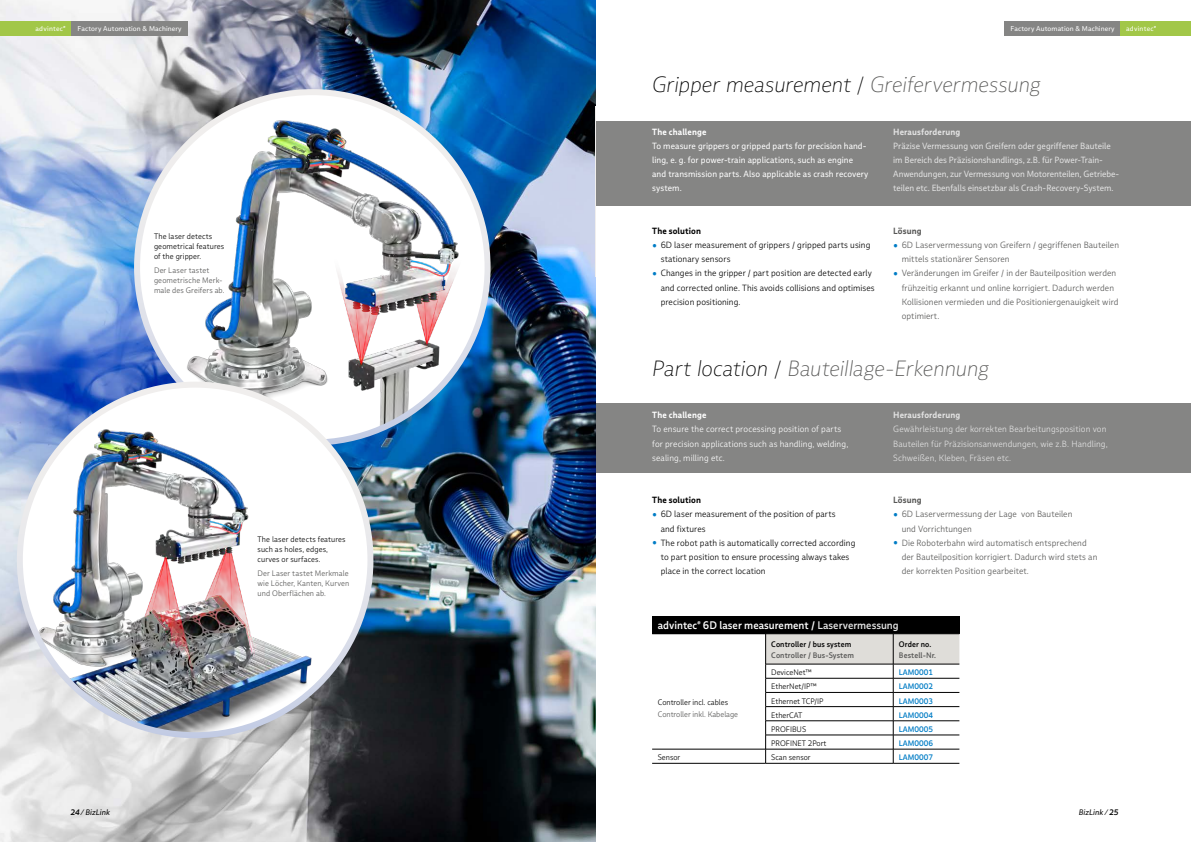
<style>
.page{position:relative;width:1191px;height:842px;background:#fff}
.page>*{position:absolute;margin:0;border:0;box-sizing:border-box;transform-origin:0 0}
.t1{font:italic 200 22px "Multiple Sans Alt II";color:#000}
.t2{font:italic 200 22px "Multiple Sans Alt II";color:#575756}
.t3{font:600 11px "Multiple Sans Pro";color:#fff;scale:.95 1}
.t4{font:300 9px/14.2px "Multiple Sans Pro";letter-spacing:.01em;color:#575756;scale:.95 1}
.t5{font:300 9px/14.2px "Multiple Sans Pro";letter-spacing:.01em;color:#000;scale:.95 1}
.t6{font:9px/14.2px "Multiple Sans Pro";color:#e3e3e3;scale:.95 1}
.t7{font:9px/14.2px "Multiple Sans Pro";letter-spacing:.01em;color:#fff;scale:.95 1}
.t8{font:300 9px/14.2px "Multiple Sans Pro";letter-spacing:.015em;color:#e3e3e3;scale:.95 1}
.t9{font:300 9px/14.2px "Multiple Sans Pro";letter-spacing:.015em;color:#fff;scale:.95 1}
.t10{font:700 9px "Multiple Sans Pro";letter-spacing:.015em;color:#e3e3e3;scale:.95 1}
.t11{font:700 9px "Multiple Sans Pro";letter-spacing:.015em;color:#fff;scale:.95 1}
.t12{font:700 9px "Multiple Sans Pro";letter-spacing:.015em;color:#000;scale:.95 1}
.t13{font:700 9px "Multiple Sans Pro";letter-spacing:.015em;color:#575756;scale:.95 1}
.t14{font:300 8px/10px "Multiple Sans Pro";color:#000;scale:.95 1}
.t15{font:300 8px/10px "Multiple Sans Pro";letter-spacing:.015em;color:#575756;scale:.95 1}
.t16{font:600 8px "Multiple Sans Pro";color:#007cc5;scale:.95 1}
.t17{font:600 8px "Multiple Sans Pro";letter-spacing:.015em;color:#575756;scale:.95 1}
.t18{font:600 8px "Multiple Sans Pro";letter-spacing:.015em;color:#000;scale:.95 1}
.t19{font:italic 8px "Multiple Sans Alt III";letter-spacing:.01em;color:#000}
.t20{font:7px "Multiple Sans Pro";letter-spacing:.015em;color:#fff}
.t21{font:7px "Multiple Sans Pro";letter-spacing:.035em;color:#fff}
.s1{color:#575756}
.s2{font-weight:400;font-size:12px;color:#007cc5}
.s3{color:#000}
.s4{color:#e3e3e3}
.s5{font-weight:600}
.s6{font-family:"Multiple Sans Pro";font-weight:300;font-style:normal}
</style>
<div class="page">
<div style="left:573px;top:404px;width:618px;height:69px;background:#858584"></div>
<div style="left:573px;top:121px;width:618px;height:85px;background:#858584"></div>
<img style="left:0;top:0;width:595px;height:842px">
<hr style="left:595px;top:106px;width:1px;height:170px;background:#f0eeed">
<div style="left:652px;top:617px;width:307px;height:17px;background:#000"></div>
<hr style="left:652px;top:763px;width:113px;height:1px;background:#000">
<hr style="left:765px;top:763px;width:128px;height:1px;background:#000">
<hr style="left:893px;top:763px;width:66px;height:1px;background:#000">
<svg style="left:652px;top:634px;width:307px;height:129px"></svg>
<hr style="left:652px;top:616px;width:113px;height:1px;background:#000">
<hr style="left:765px;top:616px;width:128px;height:1px;background:#000">
<hr style="left:893px;top:616px;width:66px;height:1px;background:#000">
<hr style="left:893px;top:634px;width:1px;height:30px;background:#000">
<hr style="left:765px;top:634px;width:1px;height:30px;background:#000">
<img style="left:137px;top:92px;width:350px;height:351px;border-radius:175px">
<img style="left:20px;top:387px;width:350px;height:348px">
<div style="left:0;top:21px;width:71px;height:14px;background:#a2c748"></div>
<div style="left:71px;top:21px;width:116px;height:14px;background:#858584"></div>
<div style="left:1004px;top:21px;width:116px;height:14px;background:#858584"></div>
<div style="left:1120px;top:21px;width:71px;height:14px;background:#a2c748"></div>
<p class="t21" style="left:35px;top:24px;width:32px">advintec<sup>®</sup></p>
<p class="t20" style="left:78px;top:24px;width:106px">Factory Automation &amp; Machinery</p>
<p class="t20" style="left:1010px;top:24px;width:106px">Factory Automation &amp; Machinery</p>
<p class="t21" style="left:1126px;top:24px;width:32px">advintec<sup>®</sup></p>
<p class="t14" style="left:154px;top:232px;width:75px">The laser detects geometrical features of the gripper.</p>
<p class="t15" style="left:154px;top:266px;width:76px">Der Laser tastet geometrische Merk&shy;male des Greifers ab.</p>
<p class="t14" style="left:257px;top:534px;width:94px">The laser detects features such as holes, edges, curves or surfaces.</p>
<p class="t15" style="left:257px;top:568px;width:98px;text-align:justify">Der Laser tastet Merkmale wie Löcher, Kanten, Kurven und Oberflächen ab.</p>
<h1 class="t1" style="left:652px;top:72px;width:390px">Gripper measurement / <span class="s1">Greifervermessung</span></h1>
<p class="t11" style="left:652px;top:126px;width:59px">The challenge</p>
<p class="t7" style="left:652px;top:139px;width:229px">To measure grippers or gripped parts for precision hand&shy;ling, e. g. for power-train applications, such as engine and transmission parts. Also applicable as crash recovery system.</p>
<p class="t12" style="left:652px;top:225px;width:53px">The solution</p>
<p class="t5" style="left:660px;top:238px;width:222px;text-indent:-9px"><span class="s2">•</span> 6D laser measurement of grippers / gripped parts using stationary sensors</p>
<p class="t5" style="left:660px;top:266px;width:227px;text-indent:-9px"><span class="s2">•</span> Changes in the gripper / part position are detected early and corrected online. This avoids collisions and optimises precision positioning.</p>
<p class="t10" style="left:893px;top:126px;width:72px">Herausforderung</p>
<p class="t6" style="left:893px;top:139px;width:239px">Präzise Vermessung von Greifern oder gegriffener Bauteile im Bereich des Präzisionshandlings, z.B. für Power-Train-Anwendungen, zur Vermessung von Motorenteilen, Getriebe&shy;teilen etc. Ebenfalls einsetzbar als Crash-Recovery-System.</p>
<p class="t13" style="left:893px;top:225px;width:31px">Lösung</p>
<p class="t4" style="left:901px;top:238px;width:230px;text-indent:-9px"><span class="s2">•</span> 6D Laservermessung von Greifern / gegriffenen Bauteilen mittels stationärer Sensoren</p>
<p class="t4" style="left:901px;top:266px;width:230px;text-indent:-9px"><span class="s2">•</span> Veränderungen im Greifer / in der Bauteilposition werden frühzeitig erkannt und online korrigiert. Dadurch werden Kollisionen vermieden und die Positioniergenauigkeit wird optimiert.</p>
<h1 class="t2" style="left:652px;top:355px;width:338px"><span class="s3">Part location /</span> Bauteillage-Erkennung</h1>
<p class="t11" style="left:652px;top:409px;width:59px">The challenge</p>
<p class="t9" style="left:652px;top:422px;width:208px">To ensure the correct processing position of parts for precision applications such as handling, welding, sealing, milling etc.</p>
<p class="t12" style="left:652px;top:494px;width:53px">The solution</p>
<p class="t5" style="left:660px;top:507px;width:186px;text-indent:-9px"><span class="s2">•</span> 6D laser measurement of the position of parts and fixtures</p>
<p class="t5" style="left:660px;top:535px;width:206px;text-indent:-9px"><span class="s2">•</span> The robot path is automatically corrected according to part position to ensure processing always takes place in the correct location</p>
<p class="t10" style="left:893px;top:409px;width:72px">Herausforderung</p>
<p class="t8" style="left:893px;top:422px;width:227px">Gewährleistung der korrekten Bearbeitungsposition von<br>Bauteilen für Präzisionsanwendungen, wie z.B. Handling,<br>Schweißen, Kleben, Fräsen etc.</p>
<p class="t13" style="left:893px;top:494px;width:31px">Lösung</p>
<p class="t4" style="left:901px;top:507px;width:181px;text-indent:-9px"><span class="s2">•</span> 6D Laservermessung der Lage von Bauteilen und Vorrichtungen</p>
<p class="t4" style="left:901px;top:535px;width:207px;text-indent:-9px"><span class="s2">•</span> Die Roboterbahn wird automatisch entsprechend der Bauteilposition korrigiert. Dadurch wird stets an der korrekten Position gearbeitet.</p>
<p class="t3" style="left:658px;top:619px;width:255px">advintec<sup>®</sup> 6D laser measurement / <span class="s4">Laservermessung</span></p>
<p class="t18" style="left:771px;top:640px;width:86px">Controller / bus system</p>
<p class="t17" style="left:771px;top:651px;width:89px">Controller / Bus-System</p>
<p class="t18" style="left:899px;top:640px;width:36px">Order no.</p>
<p class="t17" style="left:899px;top:651px;width:41px">Bestell-Nr.</p>
<p class="t14" style="left:658px;top:697px;width:75px">Controller incl. cables</p>
<p class="t15" style="left:658px;top:709px;width:86px">Controller inkl. Kabelage</p>
<p class="t14" style="left:771px;top:667px;width:44px">DeviceNet™</p>
<p class="t16" style="left:899px;top:667px;width:37px">LAM0001</p>
<p class="t14" style="left:771px;top:681px;width:49px">EtherNet/IP™</p>
<p class="t16" style="left:899px;top:682px;width:37px">LAM0002</p>
<p class="t14" style="left:771px;top:696px;width:56px">Ethernet TCP/IP</p>
<p class="t16" style="left:899px;top:696px;width:37px">LAM0003</p>
<p class="t14" style="left:771px;top:710px;width:34px">EtherCAT</p>
<p class="t16" style="left:899px;top:710px;width:37px">LAM0004</p>
<p class="t14" style="left:771px;top:724px;width:38px">PROFIBUS</p>
<p class="t16" style="left:899px;top:724px;width:37px">LAM0005</p>
<p class="t14" style="left:771px;top:738px;width:60px">PROFINET 2Port</p>
<p class="t16" style="left:899px;top:738px;width:37px">LAM0006</p>
<p class="t14" style="left:658px;top:752px;width:25px">Sensor</p>
<p class="t14" style="left:771px;top:752px;width:43px">Scan sensor</p>
<p class="t16" style="left:899px;top:752px;width:37px">LAM0007</p>
<p class="t19" style="left:70px;top:807px;width:41px"><span class="s5">24</span><span class="s6">⁄</span>BizLink</p>
<p class="t19" style="left:1078px;top:807px;width:41px">BizLink <span class="s6">⁄</span><span class="s5">25</span></p>
</div>
